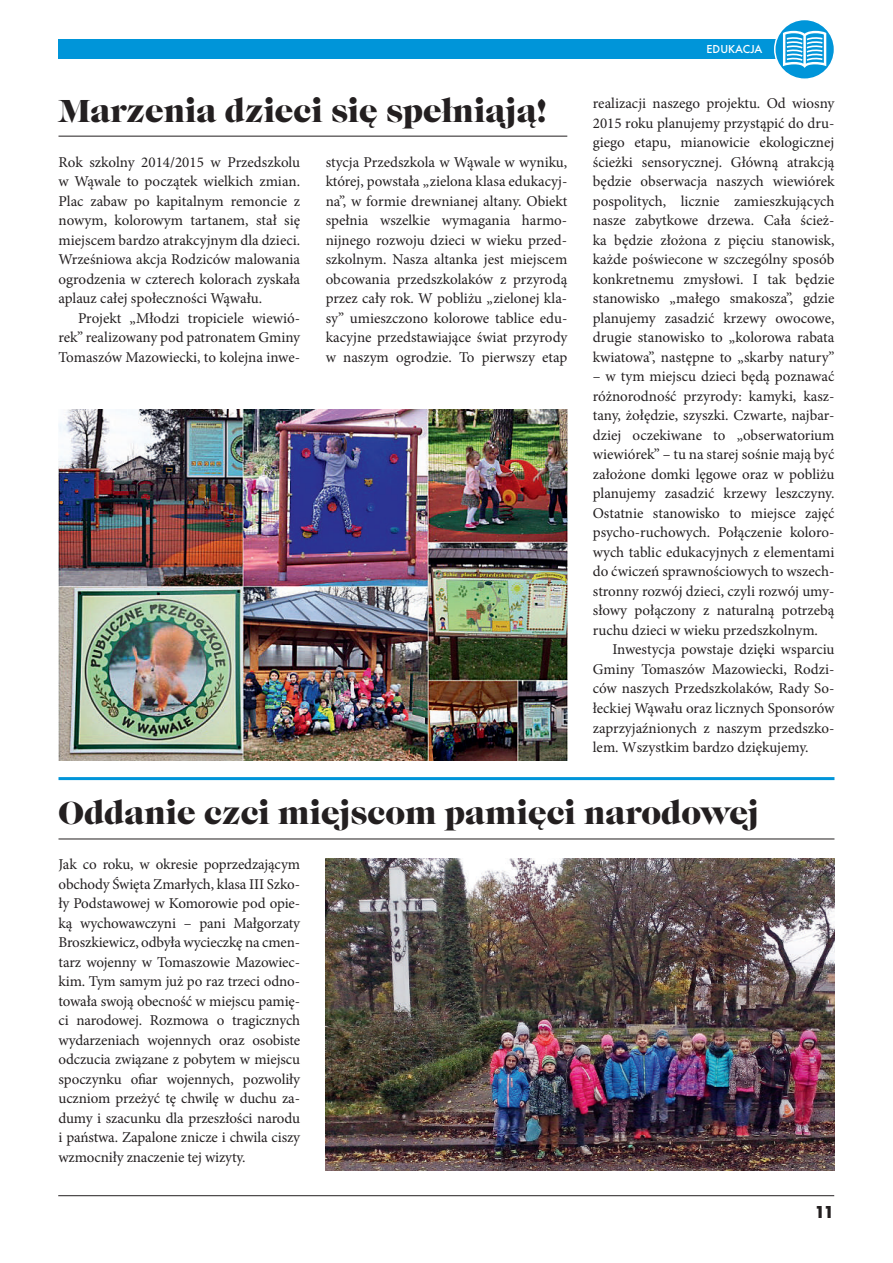
<style>
.page{position:relative;width:893px;height:1263px;background:#fff}
.page>*{position:absolute;margin:0;border:0;box-sizing:border-box;transform-origin:0 0}
.t1{font:33px "Caslon Gra DCE";color:#231f20}
.t2{font:700 18px "Futura TCE";color:#231f20}
.t3{font:15px/19.5px "Minion Pro";color:#231f20;text-align:justify}
.t4{font:500 12px "Futura TCE";color:#fff}
</style>
<div class="page">
<hr style="left:58px;top:1195px;width:776px;height:1px;background:#231f20">
<img style="left:58px;top:410px;width:509px;height:350px">
<img style="left:326px;top:858px;width:508px;height:312px">
<div style="left:58px;top:39px;width:719px;height:19px;background:#0095d9"></div>
<svg style="left:775px;top:19px;width:59px;height:60px"></svg>
<div style="left:774px;top:19px;width:61px;height:61px;border:2px solid #fff;border-radius:50%"></div>
<svg style="left:783px;top:31px;width:43px;height:37px"></svg>
<hr style="left:58px;top:136px;width:509px;height:1px;background:#231f20">
<hr style="left:58px;top:838px;width:776px;height:1px;background:#231f20">
<hr style="left:58px;top:777px;width:776px;height:3px;background:#0095d9">
<h1 class="t1" style="left:58px;top:97px;width:489px">Marzenia dzieci się spełniają!</h1>
<p class="t3" style="left:326px;top:154px;width:243px">stycja Przedszkola w Wąwale w wyniku, której, powstała „zielona klasa edukacyj&shy;na”, w formie drewnianej altany. Obiekt spełnia wszelkie wymagania harmo&shy;nijnego rozwoju dzieci w wieku przed&shy;szkolnym. Nasza altanka jest miejscem obcowania przedszkolaków z przyrodą przez cały rok. W pobliżu „zielonej kla&shy;sy” umieszczono kolorowe tablice edu&shy;kacyjne przedstawiające świat przyrody w naszym ogrodzie. To pierwszy etap</p>
<p class="t3" style="left:58px;top:154px;width:243px">Rok szkolny 2014/2015 w Przedszkolu w Wąwale to początek wielkich zmian.<br>Plac zabaw po kapitalnym remoncie z nowym, kolorowym tartanem, stał się miejscem bardzo atrakcyjnym dla dzieci.<br>Wrześniowa akcja Rodziców malowania ogrodzenia w czterech kolorach zyskała aplauz całej społeczności Wąwału.</p>
<p class="t3" style="left:58px;top:310px;width:243px;text-indent:20px">Projekt „Młodzi tropiciele wiewió&shy;rek” realizowany pod patronatem Gminy Tomaszów Mazowiecki, to kolejna inwe-</p>
<p class="t4" style="left:707px;top:44px;width:57px">EDUKACJA</p>
<p class="t3" style="left:593px;top:95px;width:243px">realizacji naszego projektu. Od wiosny 2015 roku planujemy przystąpić do dru&shy;giego etapu, mianowicie ekologicznej ścieżki sensorycznej. Główną atrakcją będzie obserwacja naszych wiewiórek pospolitych, licznie zamieszkujących nasze zabytkowe drzewa. Cała ścież&shy;ka będzie złożona z pięciu stanowisk, każde poświecone w szczególny sposób konkretnemu zmysłowi. I tak będzie stanowisko „małego smakosza”, gdzie planujemy zasadzić krzewy owocowe, drugie stanowisko to „kolorowa rabata kwiatowa”, następne to „skarby natury”</p>
<p class="t3" style="left:593px;top:368px;width:243px">– w tym miejscu dzieci będą poznawać różnorodność przyrody: kamyki, kasz&shy;tany, żołędzie, szyszki. Czwarte, najbar&shy;dziej oczekiwane to „obserwatorium wiewiórek” – tu na starej sośnie mają być założone domki lęgowe oraz w pobliżu planujemy zasadzić krzewy leszczyny.<br>Ostatnie stanowisko to miejsce zajęć psycho-ruchowych. Połączenie koloro&shy;wych tablic edukacyjnych z elementami do ćwiczeń sprawnościowych to wszech&shy;stronny rozwój dzieci, czyli rozwój umy&shy;słowy połączony z naturalną potrzebą ruchu dzieci w wieku przedszkolnym.</p>
<p class="t3" style="left:593px;top:641px;width:243px;text-indent:20px">Inwestycja powstaje dzięki wsparciu Gminy Tomaszów Mazowiecki, Rodzi&shy;ców naszych Przedszkolaków, Rady So&shy;łeckiej Wąwału oraz licznych Sponsorów zaprzyjaźnionych z naszym przedszko&shy;lem. Wszystkim bardzo dziękujemy.</p>
<h1 class="t1" style="left:58px;top:799px;width:702px">Oddanie czci miejscom pamięci narodowej</h1>
<p class="t3" style="left:58px;top:856px;width:243px">Jak co roku, w okresie poprzedzającym obchody Święta Zmarłych, klasa III Szko&shy;ły Podstawowej w Komorowie pod opie&shy;ką wychowawczyni – pani Małgorzaty Broszkiewicz, odbyła wycieczkę na cmen&shy;tarz wojenny w Tomaszowie Mazowiec&shy;kim. Tym samym już po raz trzeci odno&shy;towała swoją obecność w miejscu pamię&shy;ci narodowej. Rozmowa o tragicznych wydarzeniach wojennych oraz osobiste odczucia związane z pobytem w miejscu spoczynku ofiar wojennych, pozwoliły uczniom przeżyć tę chwilę w duchu za&shy;dumy i szacunku dla przeszłości narodu i państwa. Zapalone znicze i chwila ciszy wzmocniły znaczenie tej wizyty.</p>
<p class="t2" style="left:814px;top:1204px;width:21px">11</p>
</div>
